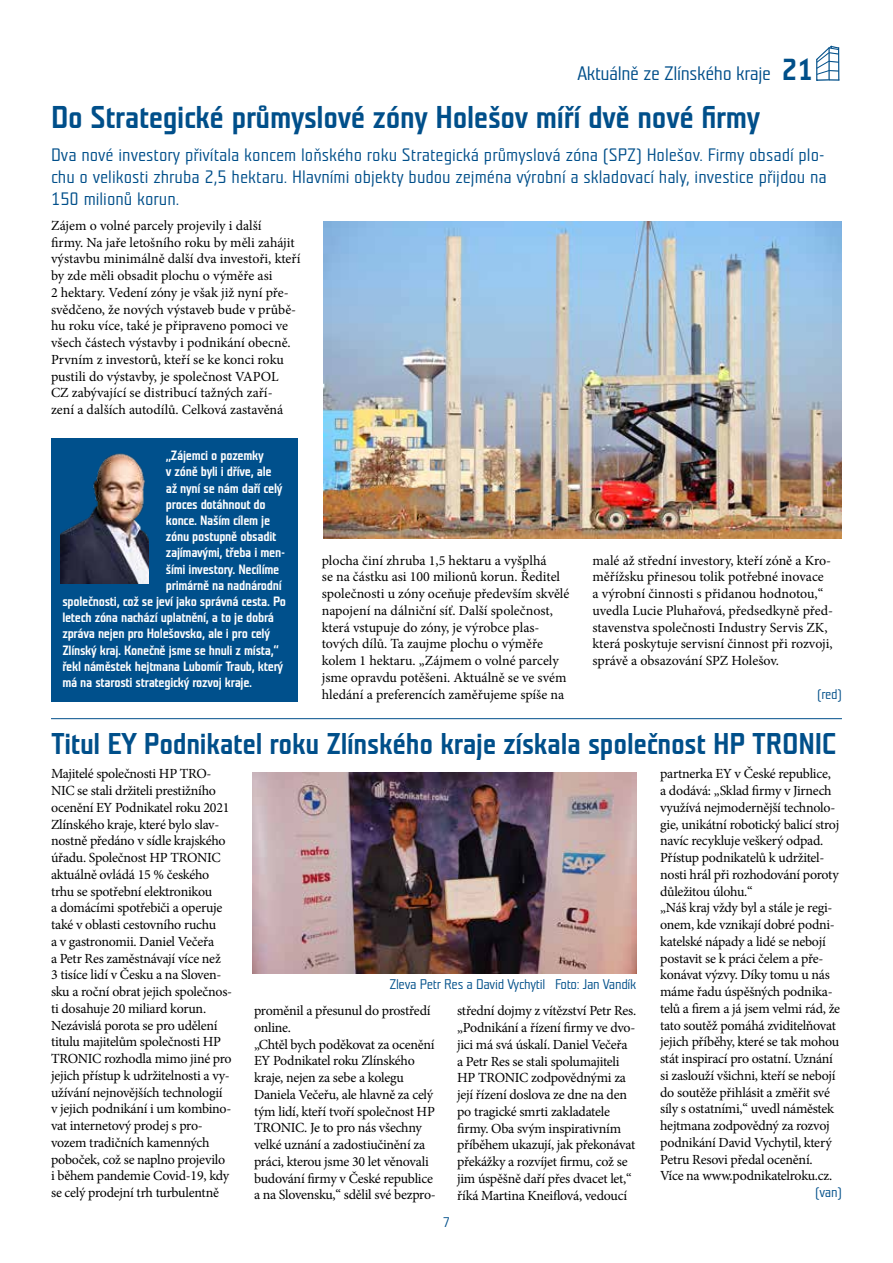
<style>
.page{position:relative;width:893px;height:1263px;background:#fff}
.page>*{position:absolute;margin:0;border:0;box-sizing:border-box;transform-origin:0 0}
.t1{font:700 31.5px "Teuton Mager";letter-spacing:-.01em;color:#004f8a}
.t2{font:700 30px "Teuton Mager";letter-spacing:-.01em;color:#004f8a}
.t3{font:19.5px "Teuton Mager";letter-spacing:-.02em;color:#004f8a}
.t4{font:18px/21.6px "Teuton Mager";color:#004f8a}
.t5{font:13.95px/16.8px "Minion Pro";letter-spacing:-.02em;color:#000}
.t6{font:13.95px/16.8px "Minion Pro";color:#000}
.t7{font:13.95px "Teuton Mager";letter-spacing:-.02em;color:#004f89}
.t8{font:13.95px "Teuton Mager";color:#004f8a}
.t9{font:700 13.5px "Teuton Mager";letter-spacing:-.02em;color:#fff}
.s1{font-family:"Teuton Fett";font-size:30.3px;color:#004f89}
</style>
<div class="page">
<svg style="left:816px;top:45px;width:24px;height:36px"></svg>
<img style="left:323px;top:221px;width:519px;height:318px">
<hr style="left:51px;top:718px;width:791px;height:1px;background:#004f8a">
<img style="left:252px;top:772px;width:384px;height:202px">
<div style="left:51px;top:438px;width:247px;height:264px;background:#00508c"></div>
<img style="left:61px;top:453px;width:88px;height:130px">
<h3 class="t3" style="left:577px;top:63px;width:237px">Aktuálně ze Zlínského kraje <span class="s1">21</span></h3>
<h1 class="t1" style="left:51px;top:102px;width:711px">Do Strategické průmyslové zóny Holešov míří dvě nové firmy</h1>
<p class="t4" style="left:51px;top:145px;width:777px">Dva nové investory přivítala koncem loňského roku Strategická průmyslová zóna (SPZ) Holešov. Firmy obsadí plo&shy;chu o velikosti zhruba 2,5 hektaru. Hlavními objekty budou zejména výrobní a skladovací haly, investice přijdou na<br>150 milionů korun.</p>
<p class="t6" style="left:51px;top:217px;width:251px">Zájem o volné parcely projevily i další<br>firmy. Na jaře letošního roku by měli zahájit výstavbu minimálně další dva investoři, kteří by zde měli obsadit plochu o výměře asi<br>2 hektary. Vedení zóny je však již nyní pře&shy;svědčeno, že nových výstaveb bude v průbě&shy;hu roku více, také je připraveno pomoci ve všech částech výstavby i podnikání obecně.<br>Prvním z investorů, kteří se ke konci roku pustili do výstavby, je společnost VAPOL<br>CZ zabývající se distribucí tažných zaří-<br>zení a dalších autodílů. Celková zastavěná</p>
<p class="t9" style="left:166px;top:449px;width:100px">„Zájemci o pozemky</p>
<p class="t9" style="left:166px;top:465px;width:107px">v zóně byli i dříve, ale</p>
<p class="t9" style="left:166px;top:481px;width:118px">až nyní se nám daří celý</p>
<p class="t9" style="left:166px;top:497px;width:101px">proces dotáhnout do</p>
<p class="t9" style="left:166px;top:514px;width:106px">konce. Naším cílem je</p>
<p class="t9" style="left:166px;top:530px;width:112px">zónu postupně obsadit</p>
<p class="t9" style="left:166px;top:546px;width:121px">zajímavými, třeba i men-</p>
<p class="t9" style="left:166px;top:562px;width:115px">šími investory. Necílíme</p>
<p class="t9" style="left:166px;top:578px;width:117px">primárně na nadnárodní</p>
<p class="t9" style="left:62px;top:595px;width:225px">společnosti, což se jeví jako správná cesta. Po</p>
<p class="t9" style="left:62px;top:611px;width:213px">letech zóna nachází uplatnění, a to je dobrá</p>
<p class="t9" style="left:62px;top:627px;width:209px">zpráva nejen pro Holešovsko, ale i pro celý</p>
<p class="t9" style="left:62px;top:643px;width:218px">Zlínský kraj. Konečně jsme se hnuli z místa,“</p>
<p class="t9" style="left:62px;top:659px;width:222px">řekl náměstek hejtmana Lubomír Traub, který</p>
<p class="t9" style="left:62px;top:676px;width:191px">má na starosti strategický rozvoj kraje.</p>
<p class="t6" style="left:322px;top:552px;width:249px">plocha činí zhruba 1,5 hektaru a vyšplhá<br>se na částku asi 100 milionů korun. Ředitel společnosti u zóny oceňuje především skvělé napojení na dálniční síť. Další společnost, která vstupuje do zóny, je výrobce plas&shy;tových dílů. Ta zaujme plochu o výměře kolem 1 hektaru. „Zájmem o volné parcely jsme opravdu potěšeni. Aktuálně se ve svém hledání a preferencích zaměřujeme spíše na</p>
<p class="t6" style="left:592px;top:552px;width:242px">malé až střední investory, kteří zóně a Kro&shy;měřížsku přinesou tolik potřebné inovace a výrobní činnosti s přidanou hodnotou,“ uvedla Lucie Pluhařová, předsedkyně před&shy;stavenstva společnosti Industry Servis ZK, která poskytuje servisní činnost při rozvoji, správě a obsazování SPZ Holešov.</p>
<p class="t7" style="left:817px;top:687px;width:26px">(red)</p>
<h2 class="t2" style="left:51px;top:728px;width:786px">Titul EY Podnikatel roku Zlínského kraje získala společnost HP TRONIC</h2>
<p class="t5" style="left:51px;top:766px;width:183px">Majitelé společnosti HP TRO-<br>NIC se stali držiteli prestižního ocenění EY Podnikatel roku 2021<br>Zlínského kraje, které bylo slav&shy;nostně předáno v sídle krajského úřadu. Společnost HP TRONIC aktuálně ovládá 15 % českého trhu se spotřební elektronikou<br>a domácími spotřebiči a operuje také v oblasti cestovního ruchu<br>a v gastronomii. Daniel Večeřa<br>a Petr Res zaměstnávají více než<br>3 tisíce lidí v Česku a na Sloven&shy;sku a roční obrat jejich společnos&shy;ti dosahuje 20 miliard korun.<br>Nezávislá porota se pro udělení titulu majitelům společnosti HP<br>TRONIC rozhodla mimo jiné pro jejich přístup k udržitelnosti a vy&shy;užívání nejnovějších technologií v jejich podnikání i um kombino&shy;vat internetový prodej s pro&shy;vozem tradičních kamenných poboček, což se naplno projevilo i během pandemie Covid-19, kdy se celý prodejní trh turbulentně</p>
<p class="t5" style="left:660px;top:766px;width:182px">partnerka EY v České republice, a dodává: „Sklad firmy v Jirnech využívá nejmodernější technolo&shy;gie, unikátní robotický balicí stroj navíc recykluje veškerý odpad.<br>Přístup podnikatelů k udržitel&shy;nosti hrál při rozhodování poroty důležitou úlohu.“<br>„Náš kraj vždy byl a stále je regi&shy;onem, kde vznikají dobré podni&shy;katelské nápady a lidé se nebojí postavit se k práci čelem a pře&shy;konávat výzvy. Díky tomu u nás máme řadu úspěšných podnika&shy;telů a firem a já jsem velmi rád, že tato soutěž pomáhá zviditelňovat jejich příběhy, které se tak mohou stát inspirací pro ostatní. Uznání si zaslouží všichni, kteří se nebojí do soutěže přihlásit a změřit své síly s ostatními,“ uvedl náměstek hejtmana zodpovědný za rozvoj podnikání David Vychytil, který<br>Petru Resovi předal ocenění.<br>Více na www.podnikatelroku.cz.</p>
<p class="t7" style="left:815px;top:1185px;width:28px">(van)</p>
<p class="t7" style="left:389px;top:977px;width:249px">Zleva Petr Res a David Vychytil Foto: Jan Vandík</p>
<p class="t5" style="left:254px;top:1002px;width:183px">proměnil a přesunul do prostředí online.<br>„Chtěl bych poděkovat za ocenění<br>EY Podnikatel roku Zlínského kraje, nejen za sebe a kolegu<br>Daniela Večeřu, ale hlavně za celý tým lidí, kteří tvoří společnost HP<br>TRONIC. Je to pro nás všechny velké uznání a zadostiučinění za práci, kterou jsme 30 let věnovali budování firmy v České republice a na Slovensku,“ sdělil své bezpro-</p>
<p class="t5" style="left:457px;top:1003px;width:181px">střední dojmy z vítězství Petr Res. „Podnikání a řízení firmy ve dvo&shy;jici má svá úskalí. Daniel Večeřa a Petr Res se stali spolumajiteli<br>HP TRONIC zodpovědnými za její řízení doslova ze dne na den po tragické smrti zakladatele firmy. Oba svým inspirativním příběhem ukazují, jak překonávat překážky a rozvíjet firmu, což se jim úspěšně daří přes dvacet let,“ říká Martina Kneiflová, vedoucí</p>
<p class="t8" style="left:443px;top:1215px;width:9px">7</p>
</div>
